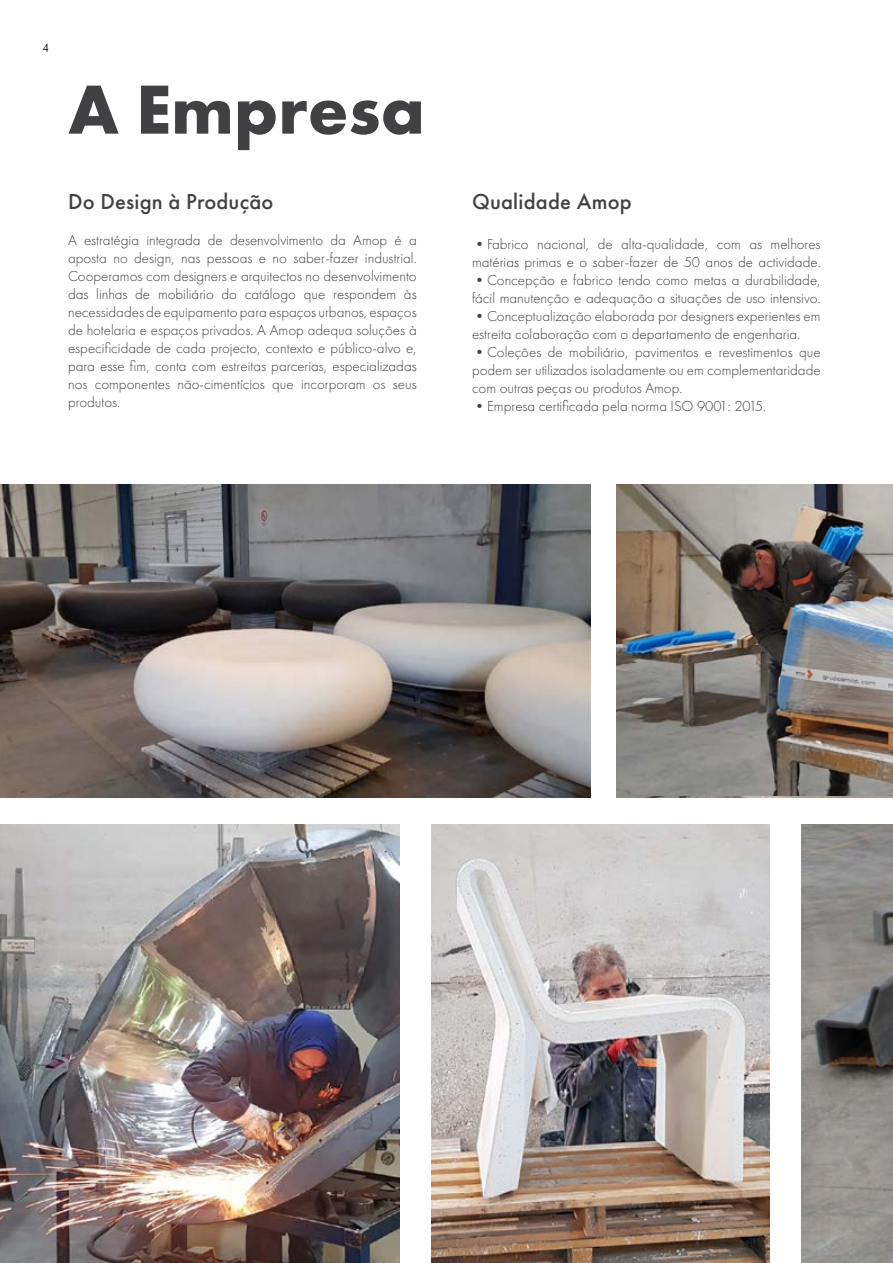
<style>
.page{position:relative;width:893px;height:1263px;background:#fff}
.page>*{position:absolute;margin:0;border:0;box-sizing:border-box;transform-origin:0 0}
.t1{font:700 72px "Futura PT";color:#414042}
.t2{font:500 22.5px "Futura PT";letter-spacing:.01em;color:#414042}
.t3{font:300 15px/18px "Futura PT";color:#414042}
.t4{font:300 12px "Futura BT";color:#000}
</style>
<div class="page">
<img style="left:802px;top:824px;width:91px;height:439px">
<img style="left:0;top:824px;width:399px;height:439px">
<img style="left:432px;top:824px;width:337px;height:439px">
<img style="left:0;top:485px;width:590px;height:312px">
<img style="left:616px;top:485px;width:277px;height:311px">
<p class="t4" style="left:43px;top:40px;width:8px">4</p>
<h1 class="t1" style="left:68px;top:63px;width:358px">A Empresa</h1>
<h2 class="t2" style="left:68px;top:188px;width:207px">Do Design à Produção</h2>
<p class="t3" style="left:68px;top:231px;width:350px;text-align:justify">A estratégia integrada de desenvolvimento da Amop é a aposta no design, nas pessoas e no saber-fazer industrial.<br>Cooperamos com designers e arquitectos no desenvolvimento das linhas de mobiliário do catálogo que respondem às necessidades de equipamento para espaços urbanos, espaços de hotelaria e espaços privados. A Amop adequa soluções à especificidade de cada projecto, contexto e público-alvo e, para esse fim, conta com estreitas parcerias, especializadas nos componentes não-cimentícios que incorporam os seus produtos.</p>
<h2 class="t2" style="left:472px;top:188px;width:161px">Qualidade Amop</h2>
<p class="t3" style="left:472px;top:235px;width:350px">•Fabrico nacional, de alta-qualidade, com as melhores matérias primas e o saber-fazer de 50 anos de actividade.</p>
<p class="t3" style="left:472px;top:271px;width:350px">•Concepção e fabrico tendo como metas a durabilidade, fácil manutenção e adequação a situações de uso intensivo.</p>
<p class="t3" style="left:472px;top:307px;width:350px">•Conceptualização elaborada por designers experientes em estreita colaboração com o departamento de engenharia.</p>
<p class="t3" style="left:472px;top:343px;width:350px;text-align:justify">•Coleções de mobiliário, pavimentos e revestimentos que podem ser utilizados isoladamente ou em complementaridade com outras peças ou produtos Amop.</p>
<p class="t3" style="left:472px;top:397px;width:295px">•Empresa certificada pela norma ISO 9001: 2015.</p>
</div>
